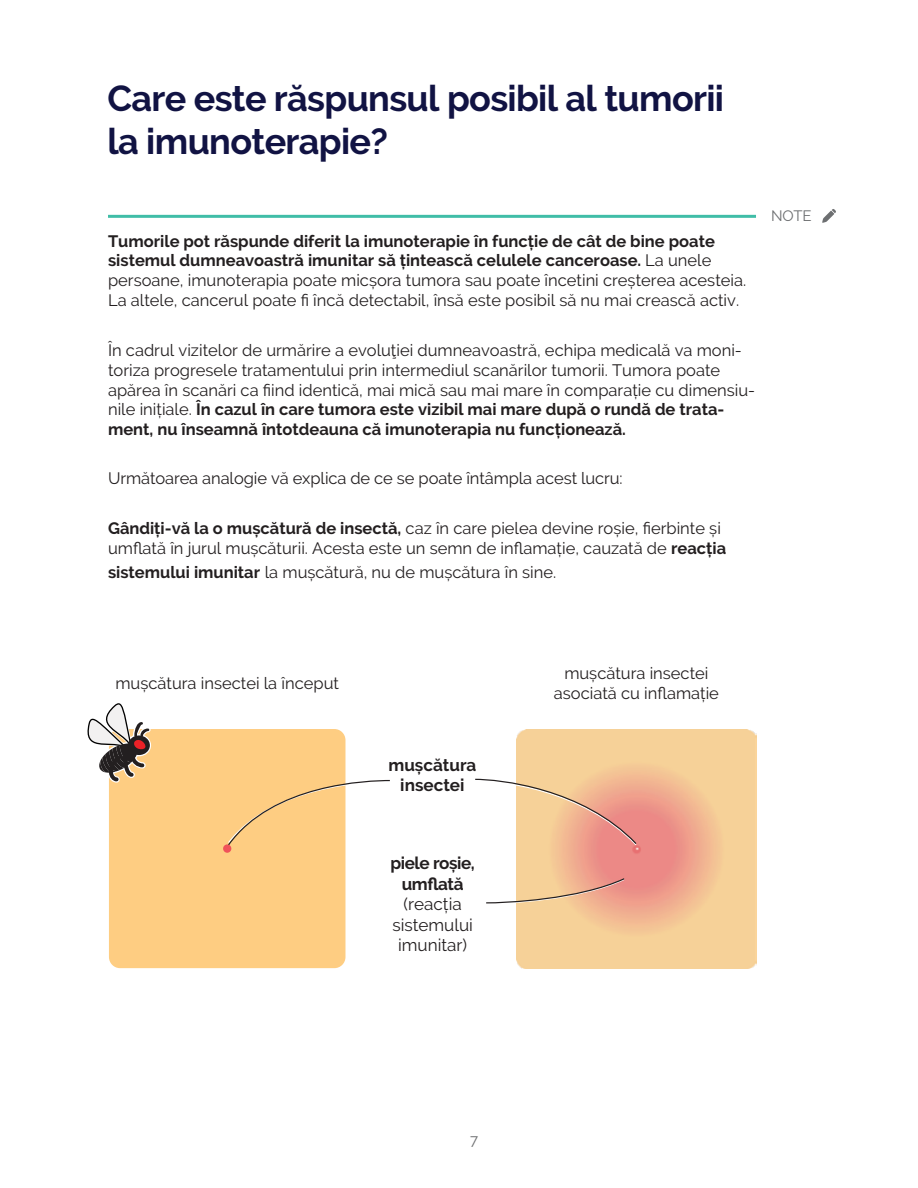
<style>
.page{position:relative;width:918px;height:1188px;background:#fff}
.page>*{position:absolute;margin:0;border:0;box-sizing:border-box;transform-origin:0 0}
.t1{font:700 36px/43.2px "Raleway";letter-spacing:-.02em;color:#111343}
.t2{font:17.1px/20.5px "Raleway";color:#231f20;text-align:center}
.t3{font:700 17.1px/20.5px "Raleway";letter-spacing:-.025em;color:#231f20;text-align:center}
.t4{font:700 17.1px/20.5px "Raleway";color:#231f20;text-align:center}
.t5{font:16.5px/19.8px "Raleway";color:#231f20}
.t6{font:15px "Raleway";color:#6d6f71}
.t7{font:15px "Raleway";color:#6e6f71}
.s1{font-weight:700}
</style>
<div class="page">
<div style="left:109px;top:729px;width:236px;height:239px;background:#fecd82;border-radius:11px"></div>
<div style="left:223px;top:844px;width:8px;height:9px;background:#f0525a;border-radius:50%"></div>
<svg style="left:475px;top:778px;width:163px;height:69px"></svg>
<svg style="left:227px;top:779px;width:163px;height:68px"></svg>
<svg style="left:486px;top:877px;width:140px;height:28px"></svg>
<svg style="left:87px;top:703px;width:64px;height:80px"></svg>
<hr style="left:108px;top:215px;width:648px;height:3px;background:#40bda7">
<svg style="left:822px;top:209px;width:14px;height:14px"></svg>
<h1 class="t1" style="left:107px;top:77px;width:618px">Care este răspunsul posibil al tumorii la imunoterapie?</h1>
<p class="t5" style="left:108px;top:231px;width:640px"><span class="s1">Tumorile pot răspunde diferit la imunoterapie în funcție de cât de bine poate sistemul dumneavoastră imunitar să țintească celulele canceroase.</span> La unele persoane, imunoterapia poate micșora tumora sau poate încetini creșterea acesteia.<br>La altele, cancerul poate fi încă detectabil, însă este posibil să nu mai crească activ.</p>
<p class="t5" style="left:108px;top:340px;width:649px">În cadrul vizitelor de urmărire a evoluţiei dumneavoastră, echipa medicală va moni&shy;toriza progresele tratamentului prin intermediul scanărilor tumorii. Tumora poate apărea în scanări ca fiind identică, mai mică sau mai mare în comparație cu dimensiu&shy;nile inițiale. <span class="s1">În cazul în care tumora este vizibil mai mare după o rundă de trata&shy;ment, nu înseamnă întotdeauna că imunoterapia nu funcționează.</span></p>
<p class="t5" style="left:108px;top:469px;width:516px">Următoarea analogie vă explica de ce se poate întâmpla acest lucru:</p>
<p class="t5" style="left:108px;top:519px;width:620px"><span class="s1">Gândiți-vă la o mușcătură de insectă,</span> caz în care pielea devine roșie, fierbinte și umflată în jurul mușcăturii. Acesta este un semn de inflamație, cauzată de <span class="s1">reacția</span></p>
<p class="t5" style="left:108px;top:562px;width:450px"><span class="s1">sistemului imunitar</span> la mușcătură, nu de mușcătura în sine.</p>
<p class="t6" style="left:771px;top:207px;width:42px">NOTE</p>
<p class="t5" style="left:115px;top:673px;width:225px">mușcătura insectei la început</p>
<p class="t5" style="left:554px;top:663px;width:167px;text-align:center">mușcătura insectei asociată cu inflamație</p>
<p class="t4" style="left:388px;top:755px;width:90px">mușcătura insectei</p>
<p class="t3" style="left:390px;top:853px;width:86px">piele roșie, umflată</p>
<p class="t2" style="left:392px;top:894px;width:82px">(reacția sistemului imunitar)</p>
<p class="t7" style="left:470px;top:1131px;width:10px">7</p>
</div>
